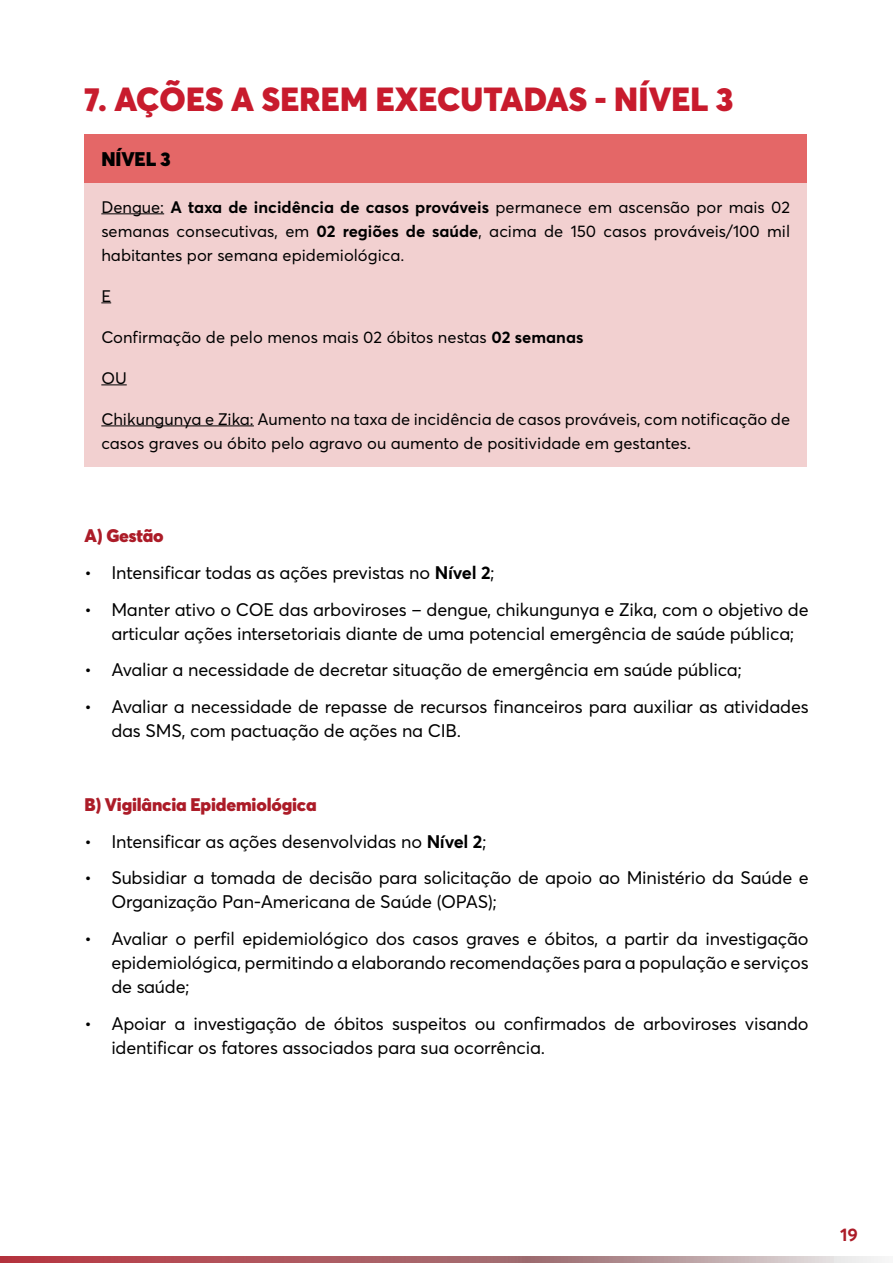
<style>
.page{position:relative;width:893px;height:1263px;background:#fff}
.page>*{position:absolute;margin:0;border:0;box-sizing:border-box;transform-origin:0 0}
.t1{font:900 33px "Averta";letter-spacing:.005em;color:#c81b2d}
.t2{font:900 19.5px "Averta";letter-spacing:-.005em;color:#000}
.t3{font:18px/24px "Averta";letter-spacing:-.01em;color:#000}
.t4{font:900 18px "Averta";letter-spacing:-.01em;color:#ac1c28}
.t5{font:700 18px "Averta";color:#ac1c28}
.t6{font:16.5px/24px "Averta";color:#000;text-align:justify}
.s1{font-weight:700}
</style>
<div class="page">
<div style="left:0;top:1256px;width:893px;height:7px;background:#efefef"></div>
<svg style="left:0;top:1256px;width:834px;height:7px;background:#b37076"></svg>
<div style="left:84px;top:134px;width:723px;height:49px;background:#e46767"></div>
<div style="left:84px;top:183px;width:723px;height:283px;background:#f2d0d0"></div>
<hr style="left:101px;top:214px;width:63px;height:1px;background:#000">
<svg style="left:101px;top:385px;width:26px;height:1px"></svg>
<hr style="left:101px;top:426px;width:153px;height:1px;background:#000">
<h1 class="t1" style="left:84px;top:78px;width:651px">7. AÇÕES A SEREM EXECUTADAS - NÍVEL 3</h1>
<p class="t2" style="left:101px;top:147px;width:71px">NÍVEL 3</p>
<p class="t6" style="left:101px;top:195px;width:690px">Dengue: <span class="s1">A taxa de incidência de casos prováveis</span> permanece em ascensão por mais 02 semanas consecutivas, em <span class="s1">02 regiões de saúde</span>, acima de 150 casos prováveis/100 mil habitantes por semana epidemiológica.</p>
<p class="t6" style="left:101px;top:284px;width:11px">E</p>
<p class="t6" style="left:101px;top:325px;width:484px">Confirmação de pelo menos mais 02 óbitos nestas <span class="s1">02 semanas</span></p>
<p class="t6" style="left:101px;top:366px;width:27px">OU</p>
<p class="t6" style="left:101px;top:407px;width:690px">Chikungunya e Zika: Aumento na taxa de incidência de casos prováveis, com notificação de casos graves ou óbito pelo agravo ou aumento de positividade em gestantes.</p>
<p class="t4" style="left:84px;top:524px;width:81px">A) Gestão</p>
<p class="t3" style="left:84px;top:560px;width:412px">• Intensificar todas as ações previstas no <span class="s1">Nível 2</span>;</p>
<p class="t3" style="left:111px;top:597px;width:699px;text-indent:-27px">• Manter ativo o COE das arboviroses – dengue, chikungunya e Zika, com o objetivo de articular ações intersetoriais diante de uma potencial emergência de saúde pública;</p>
<p class="t3" style="left:84px;top:658px;width:659px">• Avaliar a necessidade de decretar situação de emergência em saúde pública;</p>
<p class="t3" style="left:111px;top:695px;width:699px;text-indent:-27px">• Avaliar a necessidade de repasse de recursos financeiros para auxiliar as atividades das SMS, com pactuação de ações na CIB.</p>
<p class="t4" style="left:84px;top:793px;width:234px">B) Vigilância Epidemiológica</p>
<p class="t3" style="left:84px;top:829px;width:404px">• Intensificar as ações desenvolvidas no <span class="s1">Nível 2</span>;</p>
<p class="t3" style="left:111px;top:866px;width:699px;text-indent:-27px">• Subsidiar a tomada de decisão para solicitação de apoio ao Ministério da Saúde e<br>Organização Pan-Americana de Saúde (OPAS);</p>
<p class="t3" style="left:111px;top:926px;width:699px;text-align:justify;text-indent:-27px">• Avaliar o perfil epidemiológico dos casos graves e óbitos, a partir da investigação epidemiológica, permitindo a elaborando recomendações para a população e serviços de saúde;</p>
<p class="t3" style="left:111px;top:1011px;width:699px;text-indent:-27px">• Apoiar a investigação de óbitos suspeitos ou confirmados de arboviroses visando identificar os fatores associados para sua ocorrência.</p>
<p class="t5" style="left:840px;top:1223px;width:19px">19</p>
</div>
